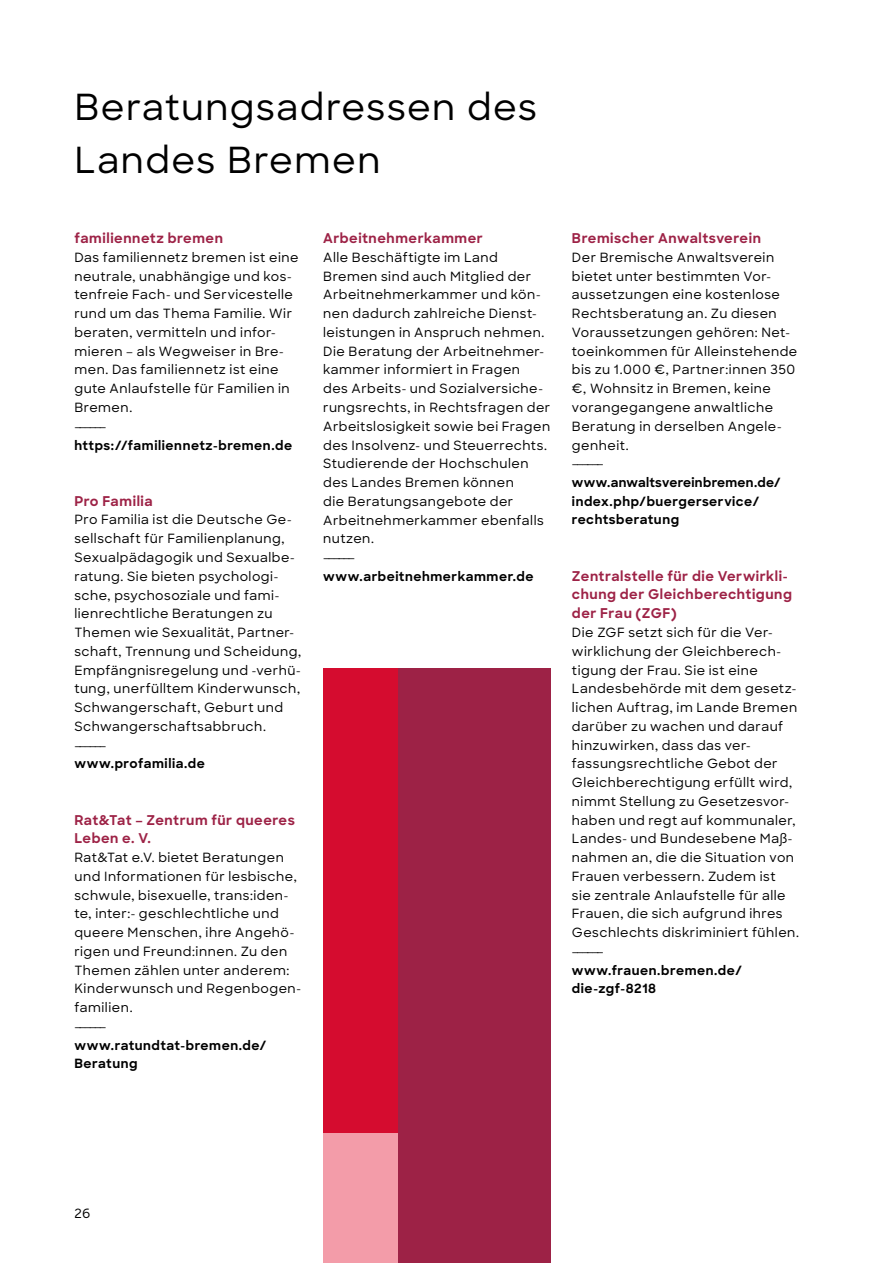
<style>
.page{position:relative;width:893px;height:1263px;background:#fff}
.page>*{position:absolute;margin:0;border:0;box-sizing:border-box;transform-origin:0 0}
.t1{font:500 36px/52.5px "Sharp Sans";letter-spacing:.04em;color:#000}
.t2{font:700 13.5px/18.8px "Sharp Sans";letter-spacing:.04em;color:#9d2246}
.t3{font:500 12.75px/18.8px "Sharp Sans";letter-spacing:.04em;color:#000}
.t4{font:700 12.75px/18.8px "Sharp Sans";letter-spacing:.04em;color:#000}
</style>
<div class="page">
<div style="left:325px;top:669px;width:226px;height:594px;background:#9d2246"></div>
<div style="left:323px;top:1133px;width:75px;height:130px;background:#f39ca9"></div>
<div style="left:323px;top:669px;width:75px;height:464px;background:#d50c2f"></div>
<h1 class="t1" style="left:74px;top:79px;width:464px">Beratungsadressen des<br>Landes Bremen</h1>
<p class="t2" style="left:74px;top:228px;width:150px">familiennetz bremen</p>
<p class="t3" style="left:74px;top:247px;width:226px">Das familiennetz bremen ist eine neutrale, unabhängige und kos&shy;tenfreie Fach- und Servicestelle rund um das Thema Familie. Wir beraten, vermitteln und infor&shy;mieren – als Wegweiser in Bre&shy;men. Das familiennetz ist eine gute Anlaufstelle für Familien in<br>Bremen.<br>––––––</p>
<p class="t4" style="left:74px;top:435px;width:219px">https://familiennetz-bremen.de</p>
<p class="t2" style="left:74px;top:491px;width:80px">Pro Familia</p>
<p class="t3" style="left:74px;top:510px;width:228px">Pro Familia ist die Deutsche Ge&shy;sellschaft für Familienplanung,<br>Sexualpädagogik und Sexualbe&shy;ratung. Sie bieten psychologi&shy;sche, psychosoziale und fami&shy;lienrechtliche Beratungen zu<br>Themen wie Sexualität, Partner&shy;schaft, Trennung und Scheidung,<br>Empfängnisregelung und -verhü&shy;tung, unerfülltem Kinderwunsch,<br>Schwangerschaft, Geburt und<br>Schwangerschaftsabbruch.<br>––––––</p>
<p class="t4" style="left:74px;top:754px;width:132px">www.profamilia.de</p>
<p class="t2" style="left:74px;top:810px;width:222px">Rat&amp;Tat – Zentrum für queeres<br>Leben e. V.</p>
<p class="t3" style="left:74px;top:847px;width:227px">Rat&amp;Tat e.V. bietet Beratungen und Informationen für lesbische, schwule, bisexuelle, trans:iden&shy;te, inter:- geschlechtliche und queere Menschen, ihre Angehö&shy;rigen und Freund:innen. Zu den<br>Themen zählen unter anderem:<br>Kinderwunsch und Regenbogen&shy;familien.<br>––––––</p>
<p class="t4" style="left:74px;top:1035px;width:194px">www.ratundtat-bremen.de/<br>Beratung</p>
<p class="t2" style="left:323px;top:228px;width:161px">Arbeitnehmerkammer</p>
<p class="t3" style="left:323px;top:247px;width:229px">Alle Beschäftigte im Land<br>Bremen sind auch Mitglied der<br>Arbeitnehmerkammer und kön&shy;nen dadurch zahlreiche Dienst&shy;leistungen in Anspruch nehmen.<br>Die Beratung der Arbeitnehmer&shy;kammer informiert in Fragen<br>des Arbeits- und Sozialversiche&shy;rungsrechts, in Rechtsfragen der<br>Arbeitslosigkeit sowie bei Fragen des Insolvenz- und Steuerrechts.<br>Studierende der Hochschulen des Landes Bremen können<br>die Beratungsangebote der<br>Arbeitnehmerkammer ebenfalls nutzen.<br>––––––</p>
<p class="t4" style="left:323px;top:566px;width:212px">www.arbeitnehmerkammer.de</p>
<p class="t2" style="left:572px;top:228px;width:190px">Bremischer Anwaltsverein</p>
<p class="t3" style="left:572px;top:247px;width:227px">Der Bremische Anwaltsverein bietet unter bestimmten Vor&shy;aussetzungen eine kostenlose<br>Rechtsberatung an. Zu diesen<br>Voraussetzungen gehören: Net&shy;toeinkommen für Alleinstehende bis zu 1.000 €, Partner:innen 350 €, Wohnsitz in Bremen, keine vorangegangene anwaltliche<br>Beratung in derselben Angele&shy;genheit.<br>––––––</p>
<p class="t4" style="left:572px;top:472px;width:210px">www.anwaltsvereinbremen.de/ index.php/buergerservice/ rechtsberatung</p>
<p class="t2" style="left:572px;top:566px;width:222px">Zentralstelle für die Verwirkli&shy;chung der Gleichberechtigung der Frau (ZGF)</p>
<p class="t3" style="left:572px;top:622px;width:229px">Die ZGF setzt sich für die Ver&shy;wirklichung der Gleichberech&shy;tigung der Frau. Sie ist eine<br>Landesbehörde mit dem gesetz&shy;lichen Auftrag, im Lande Bremen darüber zu wachen und darauf hinzuwirken, dass das ver&shy;fassungsrechtliche Gebot der<br>Gleichberechtigung erfüllt wird, nimmt Stellung zu Gesetzesvor&shy;haben und regt auf kommunaler,<br>Landes- und Bundesebene Maß&shy;nahmen an, die die Situation von<br>Frauen verbessern. Zudem ist<br>sie zentrale Anlaufstelle für alle<br>Frauen, die sich aufgrund ihres<br>Geschlechts diskriminiert fühlen. ––––––</p>
<p class="t4" style="left:572px;top:960px;width:172px">www.frauen.bremen.de/ die-zgf-8218</p>
<p class="t3" style="left:74px;top:1204px;width:17px">26</p>
</div>
